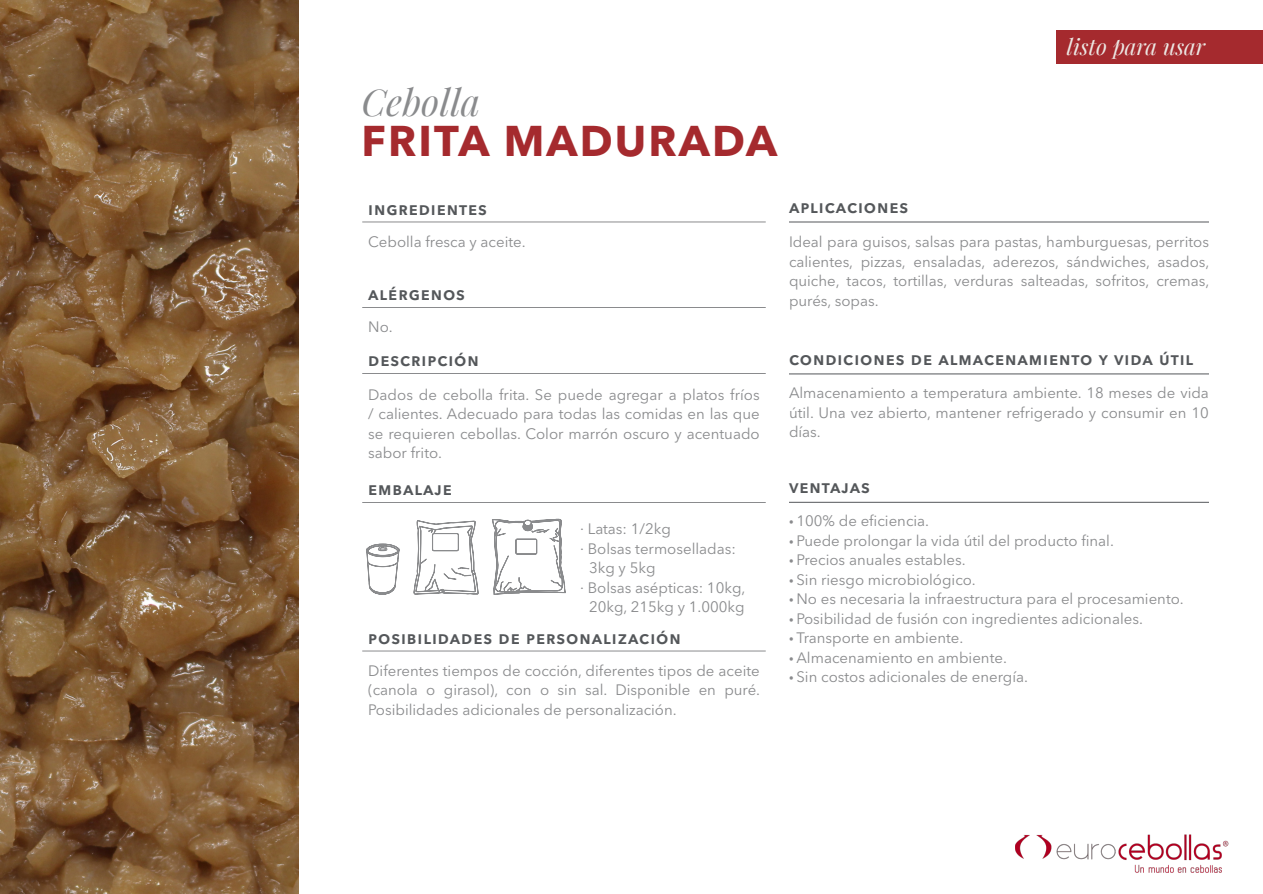
<style>
.page{position:relative;width:1263px;height:894px;background:#fff}
.page>*{position:absolute;margin:0;border:0;box-sizing:border-box;transform-origin:0 0}
.t1{font:700 42.6px "Avenir Next LT Pro";letter-spacing:.05em;color:#a52a2e}
.t2{font:italic 37.2px "Playfair Display";color:#8a8b8d}
.t3{font:italic 22.35px "Playfair Display";color:#ece7e3}
.t4{font:600 18px "Avenir Next LT Pro";letter-spacing:.05em;color:#54575a}
.t5{font:15px/19.5px "Avenir Next LT Pro";color:#8a8b8d;text-align:justify}
.s1{font-weight:800;font-stretch:condensed}
</style>
<div class="page">
<img style="left:0;top:0;width:298px;height:894px">
<div style="left:1056px;top:30px;width:207px;height:34px;background:#a52a2e"></div>
<hr style="left:362px;top:222px;width:404px;height:1px;background:#8a8b8d">
<hr style="left:362px;top:307px;width:404px;height:1px;background:#8a8b8d">
<hr style="left:362px;top:373px;width:404px;height:1px;background:#8a8b8d">
<hr style="left:362px;top:502px;width:404px;height:1px;background:#8a8b8d">
<hr style="left:362px;top:651px;width:404px;height:1px;background:#8a8b8d">
<hr style="left:789px;top:222px;width:420px;height:1px;background:#54575a">
<hr style="left:789px;top:374px;width:420px;height:1px;background:#54575a">
<hr style="left:789px;top:502px;width:420px;height:1px;background:#54575a">
<img style="left:1015px;top:834px;width:214px;height:39px">
<svg style="left:413px;top:520px;width:66px;height:75px"></svg>
<svg style="left:492px;top:519px;width:74px;height:76px"></svg>
<svg style="left:366px;top:543px;width:33px;height:52px"></svg>
<p class="t2" style="left:362px;top:76px;width:120px">Cebolla</p>
<p class="t1" style="left:362px;top:115px;width:417px">FRITA MADURADA</p>
<p class="t3" style="left:1067px;top:31px;width:140px">listo para usar</p>
<p class="t4" style="left:368px;top:197px;width:120px">ingredientes</p>
<p class="t5" style="left:368px;top:232px;width:159px">Cebolla fresca y aceite.</p>
<p class="t4" style="left:368px;top:283px;width:98px">alérgenos</p>
<p class="t5" style="left:368px;top:317px;width:26px">No.</p>
<p class="t4" style="left:368px;top:349px;width:112px">descripción</p>
<p class="t5" style="left:368px;top:385px;width:393px">Dados de cebolla frita. Se puede agregar a platos fríos / calientes. Adecuado para todas las comidas en las que se requieren cebollas. Color marrón oscuro y acentuado sabor frito.</p>
<p class="t4" style="left:368px;top:478px;width:85px">embalaje</p>
<p class="t5" style="left:580px;top:519px;width:92px">· Latas: 1/2kg</p>
<p class="t5" style="left:580px;top:539px;width:157px">· Bolsas termoselladas:</p>
<p class="t5" style="left:589px;top:558px;width:68px">3kg y 5kg</p>
<p class="t5" style="left:580px;top:578px;width:167px">· Bolsas asépticas: 10kg,</p>
<p class="t5" style="left:589px;top:597px;width:157px">20kg, 215kg y 1.000kg</p>
<p class="t4" style="left:368px;top:626px;width:314px">posibilidades de personalización</p>
<p class="t5" style="left:368px;top:661px;width:393px">Diferentes tiempos de cocción, diferentes tipos de aceite (canola o girasol), con o sin sal. Disponible en puré.<br>Posibilidades adicionales de personalización.</p>
<p class="t4" style="left:789px;top:196px;width:121px">aplicaciones</p>
<p class="t5" style="left:789px;top:232px;width:422px">Ideal para guisos, salsas para pastas, hamburguesas, perritos calientes, pizzas, ensaladas, aderezos, sándwiches, asados, quiche, tacos, tortillas, verduras salteadas, sofritos, cremas, purés, sopas.</p>
<p class="t4" style="left:789px;top:348px;width:406px">condiciones de almacenamiento y vida útil</p>
<p class="t5" style="left:789px;top:383px;width:422px">Almacenamiento a temperatura ambiente. 18 meses de vida útil. Una vez abierto, mantener refrigerado y consumir en 10 días.</p>
<p class="t4" style="left:789px;top:476px;width:83px">ventajas</p>
<p class="t5" style="left:789px;top:511px;width:142px"><span class="s1">·</span> 100% de eficiencia.</p>
<p class="t5" style="left:789px;top:531px;width:326px"><span class="s1">·</span> Puede prolongar la vida útil del producto final.</p>
<p class="t5" style="left:789px;top:550px;width:178px"><span class="s1">·</span> Precios anuales estables.</p>
<p class="t5" style="left:789px;top:570px;width:188px"><span class="s1">·</span> Sin riesgo microbiológico.</p>
<p class="t5" style="left:789px;top:589px;width:396px"><span class="s1">·</span> No es necesaria la infraestructura para el procesamiento.</p>
<p class="t5" style="left:789px;top:609px;width:355px"><span class="s1">·</span> Posibilidad de fusión con ingredientes adicionales.</p>
<p class="t5" style="left:789px;top:628px;width:176px"><span class="s1">·</span> Transporte en ambiente.</p>
<p class="t5" style="left:789px;top:648px;width:219px"><span class="s1">·</span> Almacenamiento en ambiente.</p>
<p class="t5" style="left:789px;top:667px;width:241px"><span class="s1">·</span> Sin costos adicionales de energía.</p>
</div>
